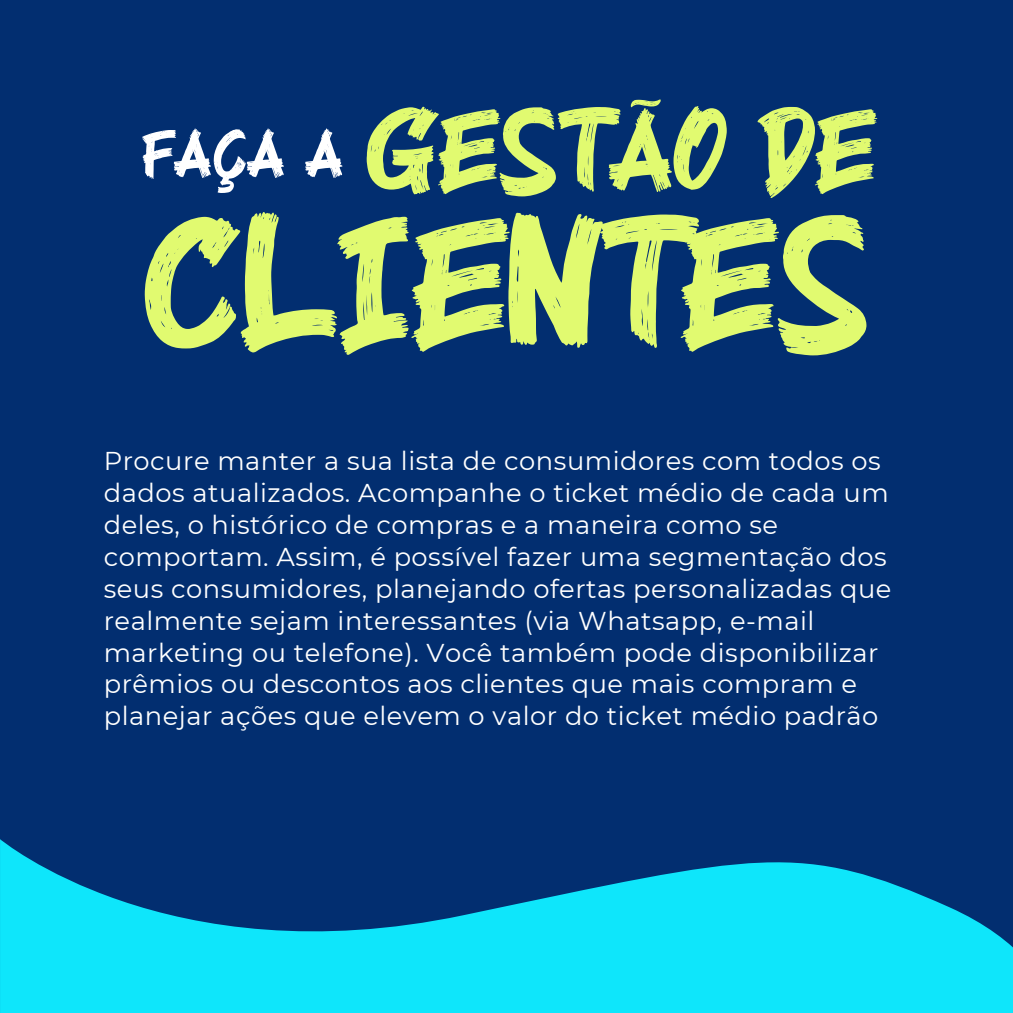
<style>
.page{position:relative;width:1013px;height:1013px;background:#fff}
.page>*{position:absolute;margin:0;border:0;box-sizing:border-box;transform-origin:0 0}
.t1{font:137.62px "Black Rocker";letter-spacing:.02em;color:#e1fa70}
.t2{font:87.38px "Black Rocker";letter-spacing:.02em;color:#e1fa70}
.t3{font:51.62px "Black Rocker";color:#fff}
.t4{font:25.75px/31.9px "Montserrat";letter-spacing:.02em;color:#fff}
</style>
<div class="page">
<div style="left:0;top:0;width:1012px;height:1012px;background:#022e70"></div>
<svg style="left:0;top:839px;width:1012px;height:173px;fill:#0ee6fb"></svg>
<h2 class="t2" style="left:367px;top:85px;width:509px">GESTÃO DE</h2>
<h1 class="t1" style="left:145px;top:180px;width:723px">CLIENTES</h1>
<p class="t3" style="left:142px;top:115px;width:203px">FAÇA A</p>
<h3 class="t4" style="left:104px;top:445px;width:789px">Procure manter a sua lista de consumidores com todos os dados atualizados. Acompanhe o ticket médio de cada um deles, o histórico de compras e a maneira como se comportam. Assim, é possível fazer uma segmentação dos seus consumidores, planejando ofertas personalizadas que realmente sejam interessantes (via Whatsapp, e-mail marketing ou telefone). Você também pode disponibilizar prêmios ou descontos aos clientes que mais compram e planejar ações que elevem o valor do ticket médio padrão</h3>
</div>
